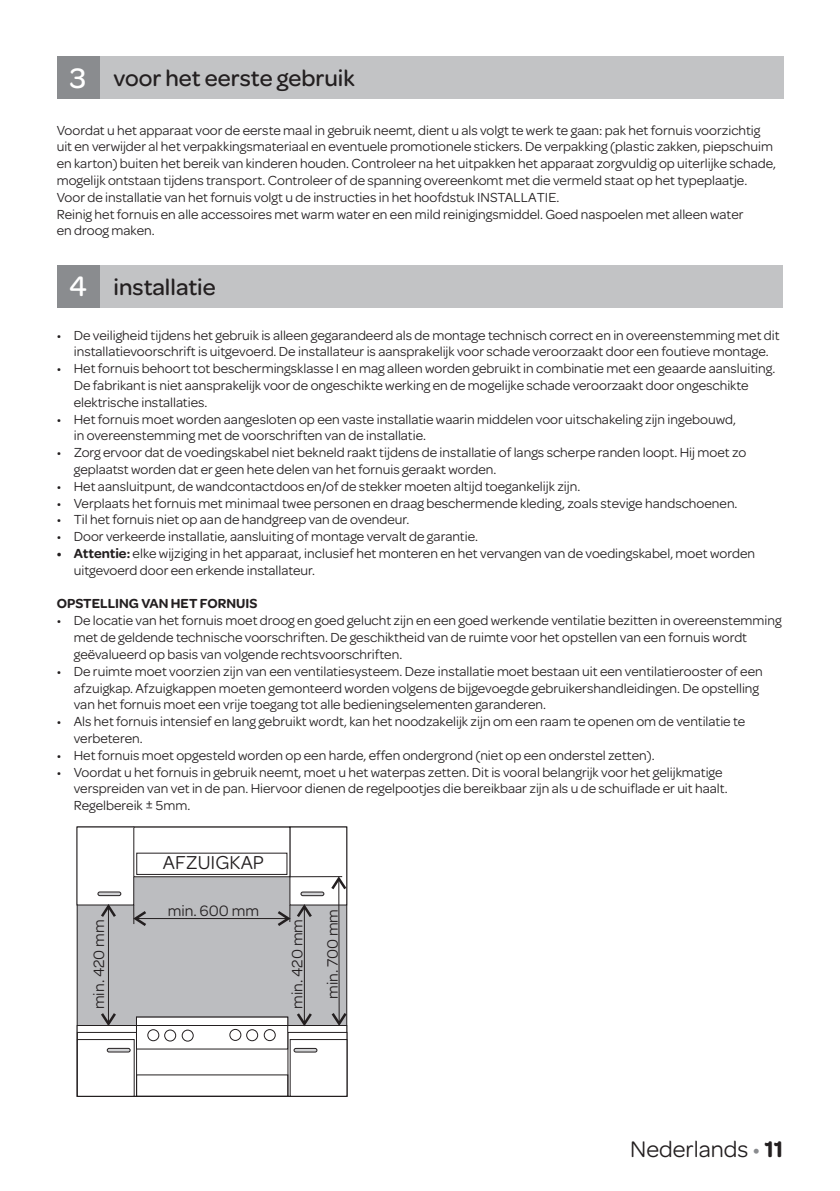
<style>
.page{position:relative;width:840px;height:1191px;background:#fff}
.page>*{position:absolute;margin:0;border:0;box-sizing:border-box;transform-origin:0 0}
.t1{font:500 24px "Omnes";color:#231f20}
.t2{font:24px "Omnes";color:#231f20}
.t3{font:20px "Omnes";color:#231f20}
.t4{font:16px/35.2px "Omnes";color:#231f20}
.t5{font:14px/16.8px "Omnes";color:#231f20}
.t6{font:600 14px "Omnes";color:#231f20}
.s1{font-size:30px;color:#fff}
.s2{font-weight:600}
.s3{color:#8a8c8f}
</style>
<div class="page">
<div style="left:83px;top:57px;width:699px;height:42px;background:#c2c3c5"></div>
<div style="left:57px;top:57px;width:42px;height:42px;background:#8a8c8f"></div>
<div style="left:83px;top:265px;width:699px;height:43px;background:#c2c3c5"></div>
<div style="left:57px;top:265px;width:42px;height:43px;background:#8a8c8f"></div>
<div style="left:77px;top:827px;width:269px;height:269px;background:#bcbdc0"></div>
<div style="left:77px;top:827px;width:57px;height:78px;background:#fff"></div>
<div style="left:77px;top:826px;width:57px;height:79px;border:1px solid #231f20"></div>
<div style="left:290px;top:827px;width:56px;height:78px;background:#fff"></div>
<div style="left:289px;top:826px;width:58px;height:79px;border:1px solid #231f20"></div>
<hr style="left:290px;top:876px;width:52px;height:1px;background:#231f20">
<div style="left:134px;top:827px;width:156px;height:49px;background:#fff"></div>
<div style="left:133px;top:827px;width:157px;height:50px;border:1px solid #231f20"></div>
<div style="left:77px;top:1025px;width:269px;height:71px;background:#fff"></div>
<svg style="left:289px;top:1041px;width:1px;height:53px"></svg>
<div style="left:287px;top:1032px;width:60px;height:64px;border:1px solid #231f20"></div>
<svg style="left:134px;top:1041px;width:1px;height:53px"></svg>
<div style="left:77px;top:1032px;width:60px;height:64px;border:1px solid #231f20"></div>
<div style="left:77px;top:1039px;width:57px;height:57px;border:1px solid #231f20"></div>
<hr style="left:98px;top:892px;width:23px;height:3px;background:#d1d2d4;border-radius:2px">
<div style="left:98px;top:891px;width:23px;height:5px;border:1px solid #231f20;border-radius:2px"></div>
<div style="left:107px;top:1048px;width:23px;height:4px;border:1px solid #231f20;border-radius:2px"></div>
<hr style="left:301px;top:892px;width:23px;height:3px;background:#d1d2d4;border-radius:2px">
<div style="left:300px;top:891px;width:24px;height:5px;border:1px solid #231f20;border-radius:2px"></div>
<div style="left:293px;top:1048px;width:24px;height:4px;border:1px solid #231f20;border-radius:2px"></div>
<svg style="left:98px;top:903px;width:20px;height:123px"></svg>
<svg style="left:131px;top:901px;width:183px;height:140px"></svg>
<svg style="left:329px;top:874px;width:19px;height:154px"></svg>
<h1 class="t1" style="left:70px;top:62px;width:286px"><span class="s1">3</span> voor het eerste gebruik</h1>
<p class="t5" style="left:57px;top:121px;width:720px">Voordat u het apparaat voor de eerste maal in gebruik neemt, dient u als volgt te werk te gaan: pak het fornuis voorzichtig uit en verwijder al het verpakkingsmateriaal en eventuele promotionele stickers. De verpakking (plastic zakken, piepschuim en karton) buiten het bereik van kinderen houden. Controleer na het uitpakken het apparaat zorgvuldig op uiterlijke schade, mogelijk ontstaan tijdens transport. Controleer of de spanning overeenkomt met die vermeld staat op het typeplaatje.<br>Voor de installatie van het fornuis volgt u de instructies in het hoofdstuk INSTALLATIE.<br>Reinig het fornuis en alle accessoires met warm water en een mild reinigingsmiddel. Goed naspoelen met alleen water<br>en droog maken.</p>
<h1 class="t1" style="left:69px;top:270px;width:148px"><span class="s1">4</span> installatie</h1>
<p class="t5" style="left:57px;top:326px;width:724px;text-align:center">• De veiligheid tijdens het gebruik is alleen gegarandeerd als de montage technisch correct en in overeenstemming met dit installatievoorschrift is uitgevoerd. De installateur is aansprakelijk voor schade veroorzaakt door een foutieve montage.</p>
<p class="t5" style="left:74px;top:359px;width:702px;text-indent:-17px">• Het fornuis behoort tot beschermingsklasse I en mag alleen worden gebruikt in combinatie met een geaarde aansluiting.<br>De fabrikant is niet aansprakelijk voor de ongeschikte werking en de mogelijke schade veroorzaakt door ongeschikte elektrische installaties.</p>
<p class="t5" style="left:74px;top:410px;width:663px;text-indent:-17px">• Het fornuis moet worden aangesloten op een vaste installatie waarin middelen voor uitschakeling zijn ingebouwd, in overeenstemming met de voorschriften van de installatie.</p>
<p class="t5" style="left:74px;top:443px;width:673px;text-indent:-17px">• Zorg ervoor dat de voedingskabel niet bekneld raakt tijdens de installatie of langs scherpe randen loopt. Hij moet zo geplaatst worden dat er geen hete delen van het fornuis geraakt worden.</p>
<p class="t5" style="left:57px;top:477px;width:525px">• Het aansluitpunt, de wandcontactdoos en/of de stekker moeten altijd toegankelijk zijn.</p>
<p class="t5" style="left:57px;top:494px;width:682px">• Verplaats het fornuis met minimaal twee personen en draag beschermende kleding, zoals stevige handschoenen.</p>
<p class="t5" style="left:57px;top:510px;width:354px">• Til het fornuis niet op aan de handgreep van de ovendeur.</p>
<p class="t5" style="left:57px;top:527px;width:422px">• Door verkeerde installatie, aansluiting of montage vervalt de garantie.</p>
<p class="t5" style="left:74px;top:544px;width:682px;text-indent:-17px"><span class="s2">• Attentie:</span> elke wijziging in het apparaat, inclusief het monteren en het vervangen van de voedingskabel, moet worden uitgevoerd door een erkende installateur.</p>
<p class="t6" style="left:57px;top:594px;width:202px">OPSTELLING VAN HET FORNUIS</p>
<p class="t5" style="left:74px;top:611px;width:709px;text-indent:-17px">• De locatie van het fornuis moet droog en goed gelucht zijn en een goed werkende ventilatie bezitten in overeenstemming met de geldende technische voorschriften. De geschiktheid van de ruimte voor het opstellen van een fornuis wordt geëvalueerd op basis van volgende rechtsvoorschriften.</p>
<p class="t5" style="left:74px;top:662px;width:690px;text-indent:-17px">• De ruimte moet voorzien zijn van een ventilatiesysteem. Deze installatie moet bestaan uit een ventilatierooster of een afzuigkap. Afzuigkappen moeten gemonteerd worden volgens de bijgevoegde gebruikershandleidingen. De opstelling van het fornuis moet een vrije toegang tot alle bedieningselementen garanderen.</p>
<p class="t5" style="left:74px;top:712px;width:672px;text-indent:-17px">• Als het fornuis intensief en lang gebruikt wordt, kan het noodzakelijk zijn om een raam te openen om de ventilatie te verbeteren.</p>
<p class="t5" style="left:57px;top:746px;width:599px">• Het fornuis moet opgesteld worden op een harde, effen ondergrond (niet op een onderstel zetten).</p>
<p class="t5" style="left:74px;top:762px;width:655px;text-indent:-17px">• Voordat u het fornuis in gebruik neemt, moet u het waterpas zetten. Dit is vooral belangrijk voor het gelijkmatige verspreiden van vet in de pan. Hiervoor dienen de regelpootjes die bereikbaar zijn als u de schuiflade er uit haalt.<br>Regelbereik 5mm.</p>
<h2 class="t3" style="left:163px;top:849px;width:103px">AFZUIGKAP</h2>
<p class="t4" style="left:168px;top:892px;width:93px">min. 600 mm</p>
<p class="t4" style="left:80px;top:1009px;width:91px;rotate:-90deg">min. 420 mm</p>
<p class="t4" style="left:279px;top:999px;width:92px;text-indent:-10px;rotate:-90deg">min. 420 mm min. 700 mm</p>
<h1 class="t2" style="left:629px;top:1132px;width:154px">Nederlands <span class="s3">•</span> <span class="s2">11</span></h1>
</div>
